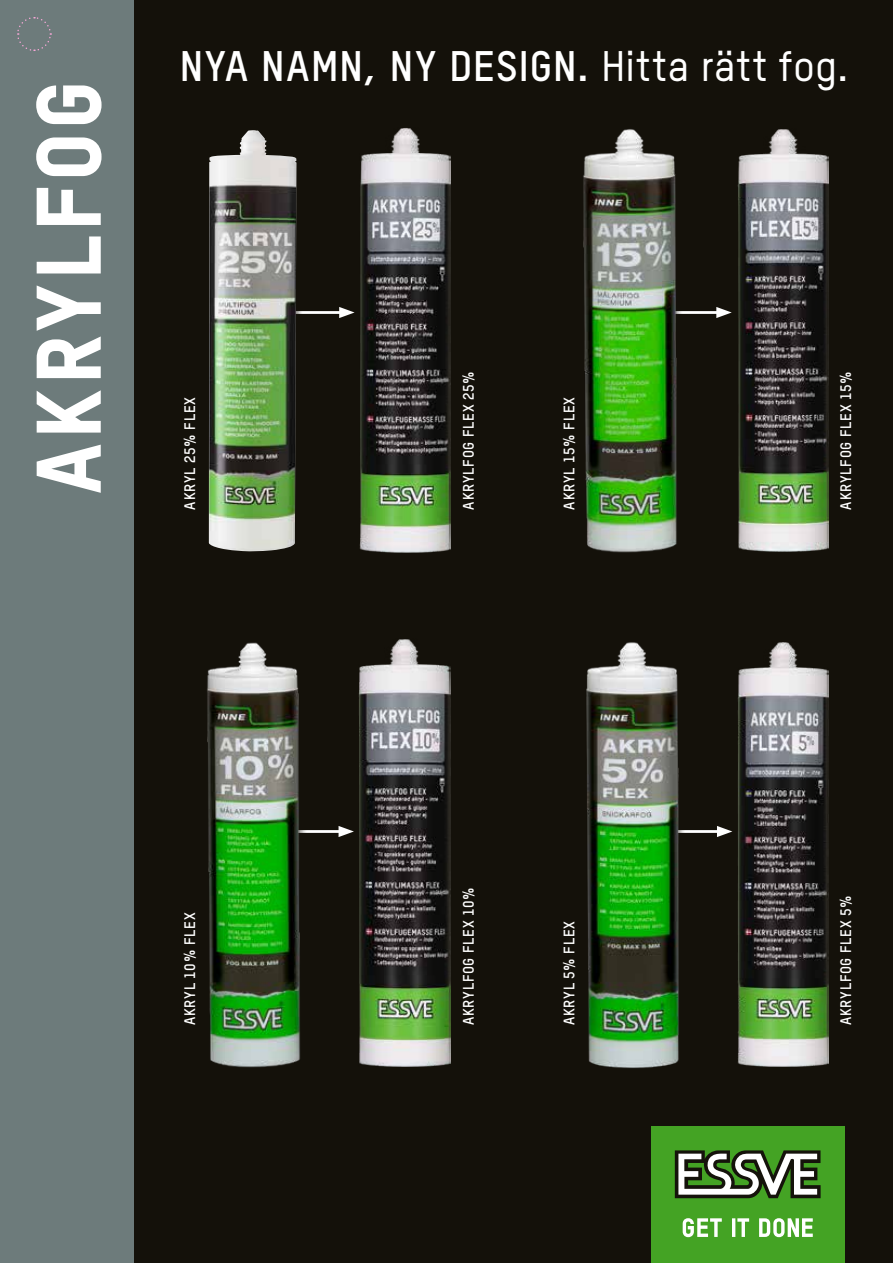
<style>
.page{position:relative;width:893px;height:1263px;background:#fff}
.page>*{position:absolute;margin:0;border:0;box-sizing:border-box;transform-origin:0 0}
.t1{font:800 90px "TSTAR";letter-spacing:.06em;color:#fff}
.t2{font:700 42px "TSTAR";letter-spacing:.03em;color:#fff}
.t3{font:700 15px "TSTAR";letter-spacing:.055em;color:#fff}
.s1{font-weight:500}
</style>
<div class="page">
<div style="left:71px;top:0;width:822px;height:1263px;background:#14110a"></div>
<div style="left:0;top:0;width:134px;height:1263px;background:#6d7b7b"></div>
<hr style="left:254px;top:830px;width:90px;height:3px;background:#fff">
<svg style="left:339px;top:826px;width:15px;height:11px"></svg>
<hr style="left:632px;top:311px;width:90px;height:3px;background:#fff">
<svg style="left:716px;top:307px;width:16px;height:11px"></svg>
<hr style="left:632px;top:830px;width:90px;height:3px;background:#fff">
<svg style="left:717px;top:826px;width:15px;height:11px"></svg>
<div style="left:582px;top:129px;width:102px;height:431px;background:#15130b"></div>
<img style="left:583px;top:129px;width:100px;height:424px">
<img style="left:586px;top:642px;width:99px;height:426px">
<div style="left:206px;top:642px;width:102px;height:433px;background:#15130b"></div>
<img style="left:207px;top:642px;width:98px;height:426px">
<img style="left:737px;top:129px;width:92px;height:423px">
<img style="left:359px;top:639px;width:92px;height:428px">
<img style="left:737px;top:642px;width:91px;height:425px">
<hr style="left:255px;top:311px;width:89px;height:3px;background:#fff">
<svg style="left:339px;top:307px;width:16px;height:11px"></svg>
<div style="left:208px;top:129px;width:95px;height:429px;background:#15130b"></div>
<img style="left:209px;top:130px;width:87px;height:421px">
<img style="left:359px;top:128px;width:92px;height:425px">
<div style="left:651px;top:1126px;width:193px;height:137px;background:#44a324"></div>
<svg style="left:683px;top:1218px;width:130px;height:19px"></svg>
<svg style="left:675px;top:1150px;width:146px;height:48px"></svg>
<svg style="left:17px;top:17px;width:35px;height:34px"></svg>
<h1 class="t1" style="left:13px;top:494px;width:414px;rotate:-90deg">AKRYLFOG</h1>
<h2 class="t2" style="left:180px;top:41px;width:670px">NYA NAMN, NY DESIGN. <span class="s1">Hitta rätt fog.</span></h2>
<p class="t3" style="left:181px;top:509px;width:114px;rotate:-90deg">AKRYL 25% FLEX</p>
<p class="t3" style="left:459px;top:509px;width:140px;rotate:-90deg">AKRYLFOG FLEX 25%</p>
<p class="t3" style="left:560px;top:509px;width:114px;rotate:-90deg">AKRYL 15% FLEX</p>
<p class="t3" style="left:837px;top:509px;width:139px;rotate:-90deg">AKRYLFOG FLEX 15%</p>
<p class="t3" style="left:181px;top:1025px;width:114px;rotate:-90deg">AKRYL 10% FLEX</p>
<p class="t3" style="left:459px;top:1025px;width:140px;rotate:-90deg">AKRYLFOG FLEX 10%</p>
<p class="t3" style="left:560px;top:1025px;width:106px;rotate:-90deg">AKRYL 5% FLEX</p>
<p class="t3" style="left:837px;top:1025px;width:132px;rotate:-90deg">AKRYLFOG FLEX 5%</p>
</div>
